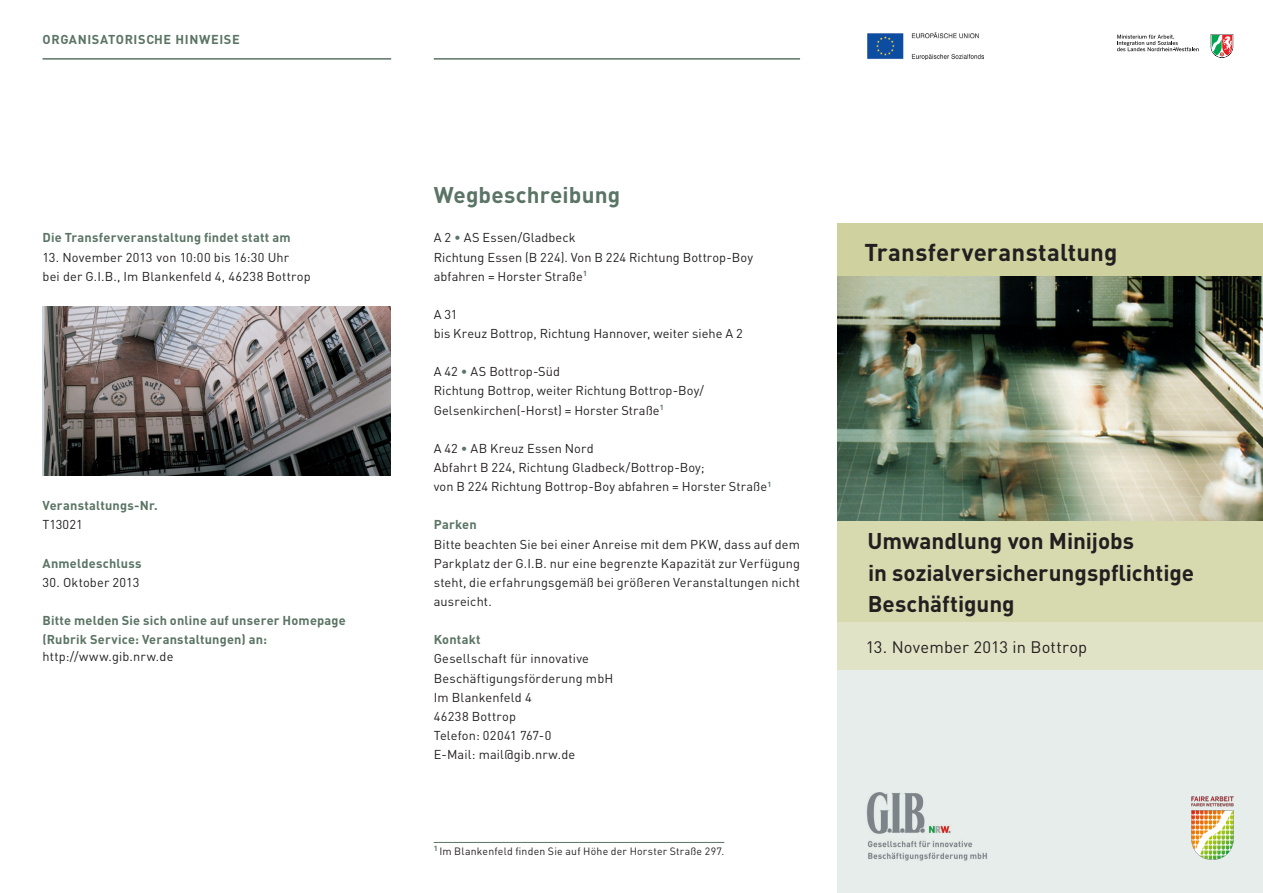
<style>
.page{position:relative;width:1263px;height:893px;background:#fff}
.page>*{position:absolute;margin:0;border:0;box-sizing:border-box;transform-origin:0 0}
.t1{font:700 24px "DIN";letter-spacing:.01em;color:#231f20}
.t2{font:700 22.5px/31.5px "DIN";letter-spacing:-.005em;color:#231f20}
._01_Headline_Titel{font:700 22.5px "DIN";letter-spacing:.01em;color:#5a7465}
.t3{font:16.5px "DIN";letter-spacing:.01em;color:#231f20}
._04_Fließtext{font:12.75px/19.2px "DIN";letter-spacing:.01em;color:#231f20;text-align:justify}
._03_Zwischenüberschr{font:700 12.75px "DIN";letter-spacing:.015em;color:#5a7465}
._03_Zwischenüberschr-2{font:700 12.75px "DIN";letter-spacing:.05em;color:#5a7465}
._01_Headline_Titel-2{font:12.75px "DIN";letter-spacing:.015em;color:#231f20}
._04_Fließtext-2{font:10.5px "DIN";letter-spacing:.02em;color:#231f20}
.s1{color:#5a7465}
</style>
<div class="page">
<div style="left:838px;top:670px;width:425px;height:223px;background:#e7edeb"></div>
<div style="left:838px;top:521px;width:425px;height:101px;background:#d7d9af"></div>
<hr style="left:43px;top:58px;width:348px;height:2px;background:#5a7465">
<div style="left:838px;top:223px;width:425px;height:53px;background:#cfd29f"></div>
<img style="left:866px;top:792px;width:121px;height:69px">
<div style="left:838px;top:622px;width:425px;height:48px;background:#e1e3c6"></div>
<img style="left:838px;top:277px;width:425px;height:244px">
<img style="left:867px;top:33px;width:116px;height:26px">
<svg style="left:1211px;top:34px;width:22px;height:24px"></svg>
<svg style="left:1117px;top:35px;width:82px;height:16px"></svg>
<img style="left:1191px;top:796px;width:43px;height:64px">
<hr style="left:434px;top:58px;width:366px;height:2px;background:#5a7465">
<hr style="left:434px;top:842px;width:290px;height:1px;background:#5a7465">
<img style="left:43px;top:306px;width:347px;height:169px">
<p class="_03_Zwischenüberschr-2" style="left:43px;top:31px;width:199px">ORGANISATORISCHE HINWEISE</p>
<p class="_03_Zwischenüberschr" style="left:43px;top:229px;width:249px">Die Transferveranstaltung findet statt am</p>
<p class="_04_Fließtext" style="left:43px;top:247px;width:248px">13. November 2013 von 10:00 bis 16:30 Uhr</p>
<p class="_04_Fließtext" style="left:43px;top:266px;width:270px">bei der G.I.B., Im Blankenfeld 4, 46238 Bottrop</p>
<p class="_03_Zwischenüberschr" style="left:43px;top:497px;width:117px">Veranstaltungs-Nr.</p>
<p class="_04_Fließtext" style="left:43px;top:515px;width:42px">T13021</p>
<p class="_03_Zwischenüberschr" style="left:43px;top:554px;width:101px">Anmeldeschluss</p>
<p class="_04_Fließtext" style="left:43px;top:572px;width:98px">30. Oktober 2013</p>
<p class="_03_Zwischenüberschr" style="left:43px;top:612px;width:305px">Bitte melden Sie sich online auf unserer Homepage</p>
<p class="_03_Zwischenüberschr" style="left:43px;top:631px;width:226px">(Rubrik Service: Veranstaltungen) an:</p>
<p class="_01_Headline_Titel-2" style="left:43px;top:648px;width:132px">http://www.gib.nrw.de</p>
<p class="_01_Headline_Titel" style="left:434px;top:180px;width:188px">Wegbeschreibung</p>
<p class="_04_Fließtext" style="left:434px;top:228px;width:143px">A 2 <span class="s1">•</span> AS Essen/Gladbeck</p>
<p class="_04_Fließtext" style="left:434px;top:247px;width:321px">Richtung Essen (B 224). Von B 224 Richtung Bottrop-Boy</p>
<p class="_04_Fließtext" style="left:434px;top:266px;width:155px">abfahren = Horster Straße<sup>1</sup></p>
<p class="_04_Fließtext" style="left:434px;top:304px;width:25px">A 31</p>
<p class="_04_Fließtext" style="left:434px;top:323px;width:311px">bis Kreuz Bottrop, Richtung Hannover, weiter siehe A 2</p>
<p class="_04_Fließtext" style="left:434px;top:362px;width:128px">A 42 <span class="s1">•</span> AS Bottrop-Süd</p>
<p class="_04_Fließtext" style="left:434px;top:381px;width:272px">Richtung Bottrop, weiter Richtung Bottrop-Boy/</p>
<p class="_04_Fließtext" style="left:434px;top:400px;width:232px">Gelsenkirchen(-Horst) = Horster Straße<sup>1</sup></p>
<p class="_04_Fließtext" style="left:434px;top:438px;width:161px">A 42 <span class="s1">•</span> AB Kreuz Essen Nord</p>
<p class="_04_Fließtext" style="left:434px;top:457px;width:272px">Abfahrt B 224, Richtung Gladbeck/Bottrop-Boy;</p>
<p class="_04_Fließtext" style="left:434px;top:476px;width:339px">von B 224 Richtung Bottrop-Boy abfahren = Horster Straße<sup>1</sup></p>
<p class="_03_Zwischenüberschr" style="left:434px;top:516px;width:45px">Parken</p>
<p class="_04_Fließtext" style="left:434px;top:534px;width:368px">Bitte beachten Sie bei einer Anreise mit dem PKW, dass auf dem Parkplatz der G.I.B. nur eine begrenzte Kapazität zur Verfügung steht, die erfahrungsgemäß bei größeren Veranstaltungen nicht ausreicht.</p>
<p class="_03_Zwischenüberschr" style="left:434px;top:631px;width:49px">Kontakt</p>
<p class="_04_Fließtext" style="left:434px;top:649px;width:181px">Gesellschaft für innovative<br>Beschäftigungsförderung mbH</p>
<p class="_04_Fließtext" style="left:434px;top:687px;width:99px">Im Blankenfeld 4</p>
<p class="_04_Fließtext" style="left:434px;top:706px;width:84px">46238 Bottrop</p>
<p class="_04_Fließtext" style="left:434px;top:725px;width:119px">Telefon: 02041 767-0</p>
<p class="_04_Fließtext" style="left:434px;top:744px;width:143px">E-Mail: mail@gib.nrw.de</p>
<p class="_04_Fließtext-2" style="left:434px;top:844px;width:292px"><sup>1</sup> Im Blankenfeld finden Sie auf Höhe der Horster Straße 297.</p>
<h1 class="t1" style="left:864px;top:236px;width:255px">Transferveranstaltung</h1>
<h2 class="t2" style="left:868px;top:524px;width:328px">Umwandlung von Minijobs<br>in sozialversicherungspflichtige<br>Beschäftigung</h2>
<p class="t3" style="left:866px;top:635px;width:223px">13. November 2013 in Bottrop</p>
</div>
